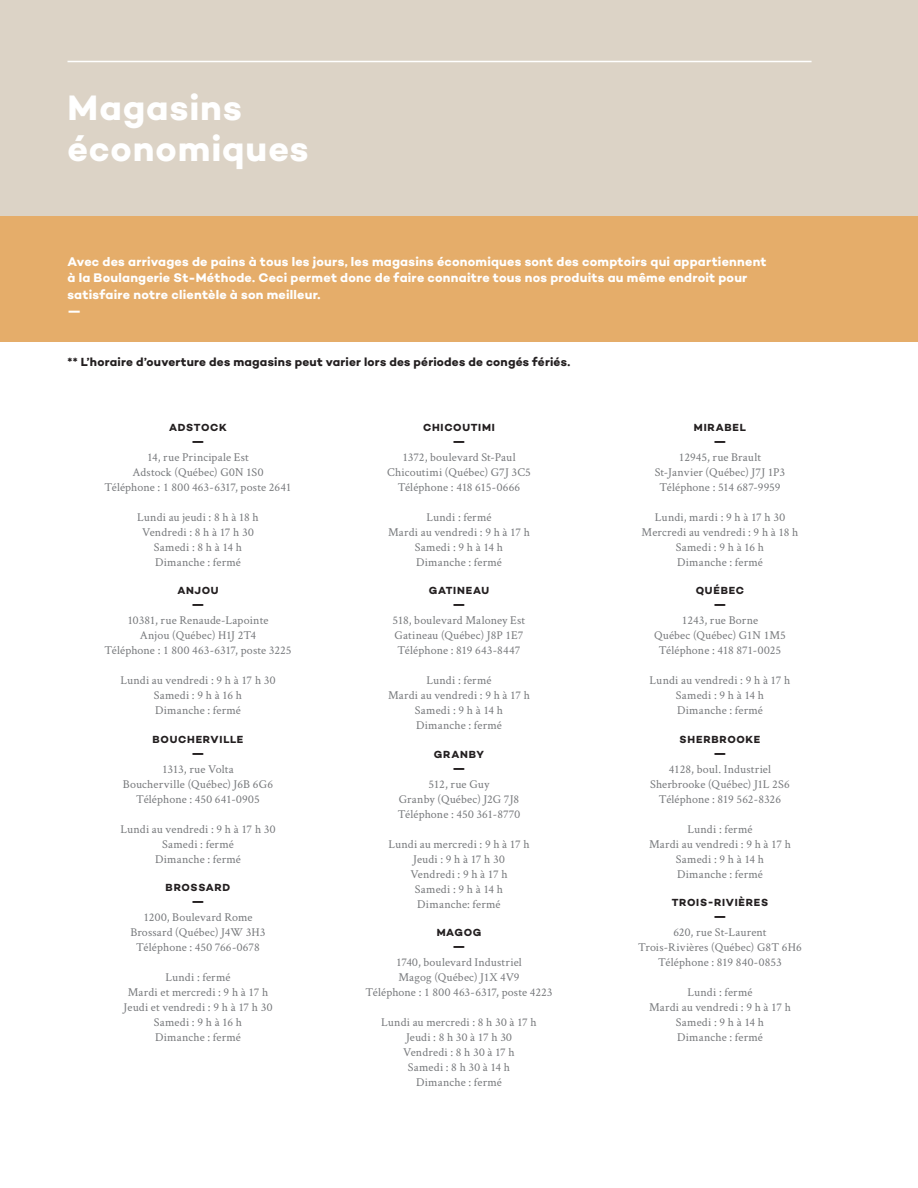
<style>
.page{position:relative;width:918px;height:1188px;background:#fff}
.page>*{position:absolute;margin:0;border:0;box-sizing:border-box;transform-origin:0 0}
.t1{font:700 36px "Campton";letter-spacing:.025em;color:#fff}
.t2{font:700 12.75px/16.5px "Campton";letter-spacing:.015em;color:#fff}
.t3{font:700 12.3px "Campton";color:#231f20}
.t4{font:12px/15px "Crimson Text";letter-spacing:.01em;color:#76787b;text-align:center}
.t5{font:700 12px "Campton";letter-spacing:.02em;color:#231f20}
.t6{font:700 10.5px "Campton";letter-spacing:.065em;color:#231f20}
</style>
<div class="page">
<div style="left:0;top:0;width:918px;height:240px;background:#dcd3c6"></div>
<hr style="left:68px;top:61px;width:744px;height:1px;background:#fff">
<div style="left:0;top:216px;width:918px;height:125px;background:#e5ad6a"></div>
<p class="t1" style="left:68px;top:85px;width:176px">Magasins</p>
<p class="t1" style="left:68px;top:125px;width:243px">économiques</p>
<p class="t2" style="left:68px;top:253px;width:701px">Avec des arrivages de pains à tous les jours, les magasins économiques sont des comptoirs qui appartiennent à la Boulangerie St-Méthode. Ceci permet donc de faire connaitre tous nos produits au même endroit pour satisfaire notre clientèle à son meilleur.</p>
<p class="t2" style="left:68px;top:302px;width:15px">—</p>
<p class="t5" style="left:68px;top:354px;width:504px">** L’horaire d’ouverture des magasins peut varier lors des périodes de congés fériés.</p>
<p class="t6" style="left:169px;top:420px;width:59px">ADSTOCK</p>
<p class="t3" style="left:191px;top:433px;width:15px">—</p>
<p class="t4" style="left:147px;top:449px;width:103px">14, rue Principale Est</p>
<p class="t4" style="left:133px;top:464px;width:132px">Adstock (Québec) G0N 1S0</p>
<p class="t4" style="left:104px;top:479px;width:189px">Téléphone : 1 800 463-6317, poste 2641</p>
<p class="t4" style="left:137px;top:509px;width:123px">Lundi au jeudi : 8 h à 18 h</p>
<p class="t4" style="left:142px;top:524px;width:113px">Vendredi : 8 h à 17 h 30</p>
<p class="t4" style="left:154px;top:539px;width:90px">Samedi : 8 h à 14 h</p>
<p class="t4" style="left:155px;top:554px;width:87px">Dimanche : fermé</p>
<p class="t6" style="left:177px;top:584px;width:43px">ANJOU</p>
<p class="t3" style="left:191px;top:597px;width:15px">—</p>
<p class="t4" style="left:128px;top:612px;width:142px">10381, rue Renaude-Lapointe</p>
<p class="t4" style="left:140px;top:627px;width:118px">Anjou (Québec) H1J 2T4</p>
<p class="t4" style="left:105px;top:642px;width:188px">Téléphone : 1 800 463-6317, poste 3225</p>
<p class="t4" style="left:120px;top:672px;width:157px">Lundi au vendredi : 9 h à 17 h 30</p>
<p class="t4" style="left:154px;top:687px;width:90px">Samedi : 9 h à 16 h</p>
<p class="t4" style="left:155px;top:702px;width:87px">Dimanche : fermé</p>
<p class="t6" style="left:153px;top:732px;width:92px">BOUCHERVILLE</p>
<p class="t3" style="left:191px;top:745px;width:15px">—</p>
<p class="t4" style="left:162px;top:761px;width:73px">1313, rue Volta</p>
<p class="t4" style="left:123px;top:776px;width:152px">Boucherville (Québec) J6B 6G6</p>
<p class="t4" style="left:136px;top:791px;width:125px">Téléphone : 450 641-0905</p>
<p class="t4" style="left:120px;top:821px;width:157px">Lundi au vendredi : 9 h à 17 h 30<br>Samedi : fermé</p>
<p class="t4" style="left:155px;top:851px;width:87px">Dimanche : fermé</p>
<p class="t6" style="left:166px;top:881px;width:66px">BROSSARD</p>
<p class="t3" style="left:191px;top:894px;width:15px">—</p>
<p class="t4" style="left:143px;top:909px;width:111px">1200, Boulevard Rome</p>
<p class="t4" style="left:130px;top:924px;width:137px">Brossard (Québec) J4W 3H3</p>
<p class="t4" style="left:136px;top:939px;width:125px">Téléphone : 450 766-0678</p>
<p class="t4" style="left:165px;top:969px;width:67px">Lundi : fermé</p>
<p class="t4" style="left:124px;top:984px;width:150px">Mardi et mercredi : 9 h à 17 h<br>Jeudi et vendredi : 9 h à 17 h 30<br>Samedi : 9 h à 16 h</p>
<p class="t4" style="left:155px;top:1029px;width:87px">Dimanche : fermé</p>
<p class="t6" style="left:423px;top:420px;width:73px">CHICOUTIMI</p>
<p class="t3" style="left:452px;top:433px;width:15px">—</p>
<p class="t4" style="left:402px;top:449px;width:115px">1372, boulevard St-Paul</p>
<p class="t4" style="left:387px;top:464px;width:145px">Chicoutimi (Québec) G7J 3C5</p>
<p class="t4" style="left:398px;top:479px;width:124px">Téléphone : 418 615-0666</p>
<p class="t4" style="left:426px;top:509px;width:67px">Lundi : fermé</p>
<p class="t4" style="left:388px;top:524px;width:143px">Mardi au vendredi : 9 h à 17 h</p>
<p class="t4" style="left:415px;top:539px;width:90px">Samedi : 9 h à 14 h</p>
<p class="t4" style="left:416px;top:554px;width:87px">Dimanche : fermé</p>
<p class="t6" style="left:429px;top:584px;width:62px">GATINEAU</p>
<p class="t3" style="left:452px;top:597px;width:15px">—</p>
<p class="t4" style="left:393px;top:612px;width:134px">518, boulevard Maloney Est</p>
<p class="t4" style="left:394px;top:627px;width:131px">Gatineau (Québec) J8P 1E7</p>
<p class="t4" style="left:398px;top:642px;width:124px">Téléphone : 819 643-8447</p>
<p class="t4" style="left:426px;top:672px;width:67px">Lundi : fermé</p>
<p class="t4" style="left:388px;top:687px;width:143px">Mardi au vendredi : 9 h à 17 h</p>
<p class="t4" style="left:415px;top:702px;width:90px">Samedi : 9 h à 14 h</p>
<p class="t4" style="left:416px;top:717px;width:87px">Dimanche : fermé</p>
<p class="t6" style="left:434px;top:747px;width:52px">GRANBY</p>
<p class="t3" style="left:452px;top:760px;width:15px">—</p>
<p class="t4" style="left:429px;top:776px;width:62px">512, rue Guy</p>
<p class="t4" style="left:399px;top:791px;width:122px">Granby (Québec) J2G 7J8</p>
<p class="t4" style="left:398px;top:806px;width:124px">Téléphone : 450 361-8770</p>
<p class="t4" style="left:388px;top:836px;width:143px">Lundi au mercredi : 9 h à 17 h</p>
<p class="t4" style="left:413px;top:851px;width:93px">Jeudi : 9 h à 17 h 30</p>
<p class="t4" style="left:410px;top:866px;width:99px">Vendredi : 9 h à 17 h</p>
<p class="t4" style="left:415px;top:881px;width:90px">Samedi : 9 h à 14 h</p>
<p class="t4" style="left:417px;top:896px;width:85px">Dimanche: fermé</p>
<p class="t6" style="left:437px;top:926px;width:46px">MAGOG</p>
<p class="t3" style="left:452px;top:939px;width:15px">—</p>
<p class="t4" style="left:396px;top:954px;width:127px">1740, boulevard Industriel</p>
<p class="t4" style="left:398px;top:969px;width:123px">Magog (Québec) J1X 4V9</p>
<p class="t4" style="left:365px;top:984px;width:189px">Téléphone : 1 800 463-6317, poste 4223</p>
<p class="t4" style="left:381px;top:1014px;width:157px">Lundi au mercredi : 8 h 30 à 17 h</p>
<p class="t4" style="left:406px;top:1029px;width:107px">Jeudi : 8 h 30 à 17 h 30</p>
<p class="t4" style="left:403px;top:1044px;width:113px">Vendredi : 8 h 30 à 17 h</p>
<p class="t4" style="left:408px;top:1059px;width:104px">Samedi : 8 h 30 à 14 h</p>
<p class="t4" style="left:416px;top:1074px;width:87px">Dimanche : fermé</p>
<p class="t6" style="left:694px;top:420px;width:54px">MIRABEL</p>
<p class="t3" style="left:713px;top:433px;width:15px">—</p>
<p class="t4" style="left:679px;top:449px;width:84px">12945, rue Brault</p>
<p class="t4" style="left:655px;top:464px;width:132px">St-Janvier (Québec) J7J 1P3</p>
<p class="t4" style="left:659px;top:479px;width:123px">Téléphone : 514 687-9959</p>
<p class="t4" style="left:655px;top:509px;width:132px">Lundi, mardi : 9 h à 17 h 30</p>
<p class="t4" style="left:642px;top:524px;width:158px">Mercredi au vendredi : 9 h à 18 h</p>
<p class="t4" style="left:676px;top:539px;width:90px">Samedi : 9 h à 16 h</p>
<p class="t4" style="left:677px;top:554px;width:87px">Dimanche : fermé</p>
<p class="t6" style="left:696px;top:584px;width:50px">QUÉBEC</p>
<p class="t3" style="left:713px;top:597px;width:15px">—</p>
<p class="t4" style="left:682px;top:612px;width:78px">1243, rue Borne</p>
<p class="t4" style="left:654px;top:627px;width:133px">Québec (Québec) G1N 1M5</p>
<p class="t4" style="left:659px;top:642px;width:124px">Téléphone : 418 871-0025</p>
<p class="t4" style="left:650px;top:672px;width:142px">Lundi au vendredi : 9 h à 17 h</p>
<p class="t4" style="left:676px;top:687px;width:90px">Samedi : 9 h à 14 h</p>
<p class="t4" style="left:677px;top:702px;width:87px">Dimanche : fermé</p>
<p class="t6" style="left:680px;top:732px;width:82px">SHERBROOKE</p>
<p class="t3" style="left:713px;top:745px;width:15px">—</p>
<p class="t4" style="left:669px;top:761px;width:104px">4128, boul. Industriel</p>
<p class="t4" style="left:650px;top:776px;width:141px">Sherbrooke (Québec) J1L 2S6</p>
<p class="t4" style="left:659px;top:791px;width:124px">Téléphone : 819 562-8326</p>
<p class="t4" style="left:649px;top:821px;width:143px">Lundi : fermé<br>Mardi au vendredi : 9 h à 17 h<br>Samedi : 9 h à 14 h</p>
<p class="t4" style="left:677px;top:866px;width:87px">Dimanche : fermé</p>
<p class="t6" style="left:672px;top:896px;width:98px">TROIS-RIVIÈRES</p>
<p class="t3" style="left:713px;top:909px;width:15px">—</p>
<p class="t4" style="left:673px;top:924px;width:95px">620, rue St-Laurent</p>
<p class="t4" style="left:638px;top:939px;width:165px">Trois-Rivières (Québec) G8T 6H6</p>
<p class="t4" style="left:658px;top:954px;width:125px">Téléphone : 819 840-0853</p>
<p class="t4" style="left:687px;top:984px;width:67px">Lundi : fermé</p>
<p class="t4" style="left:649px;top:999px;width:143px">Mardi au vendredi : 9 h à 17 h</p>
<p class="t4" style="left:676px;top:1014px;width:90px">Samedi : 9 h à 14 h</p>
<p class="t4" style="left:677px;top:1029px;width:87px">Dimanche : fermé</p>
</div>
